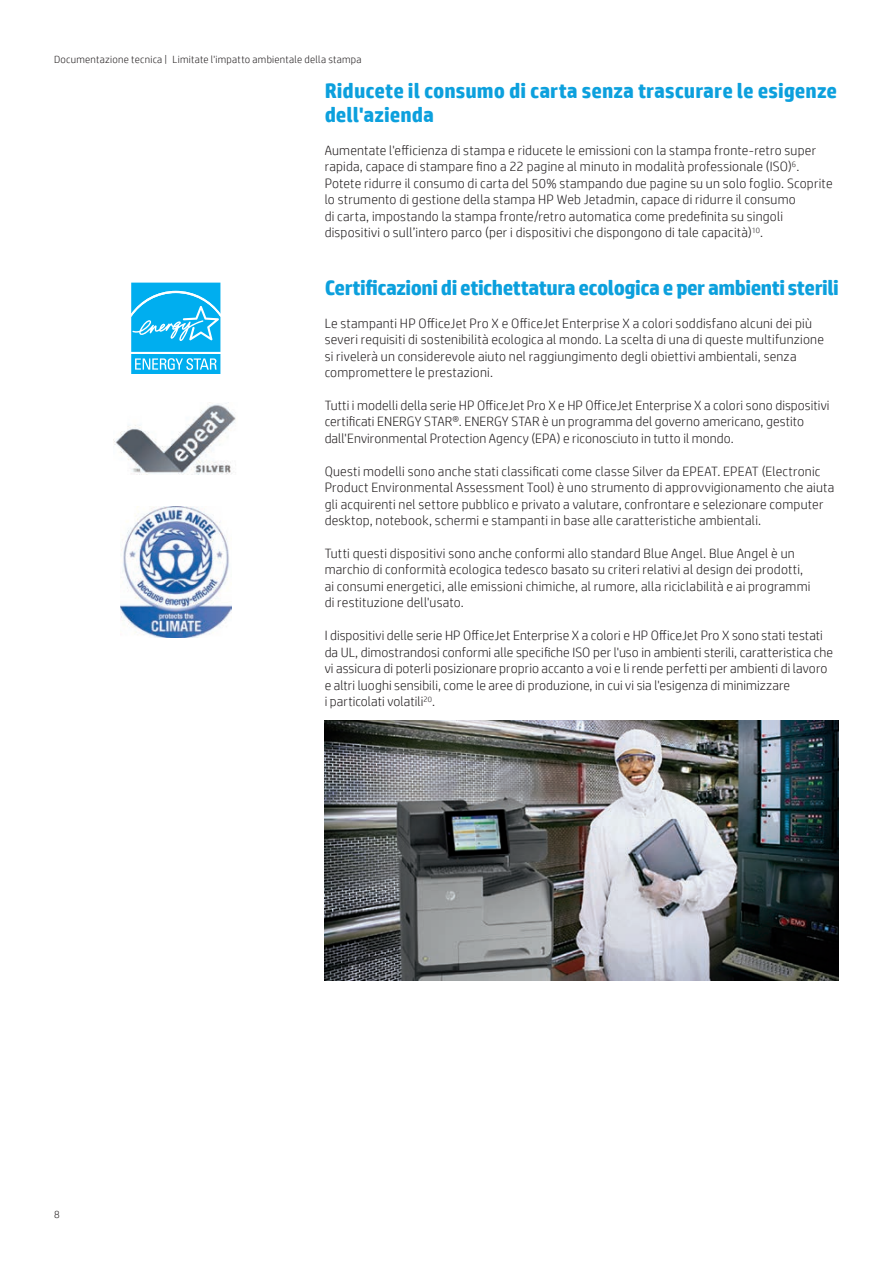
<style>
.page{position:relative;width:893px;height:1263px;background:#fff}
.page>*{position:absolute;margin:0;border:0;box-sizing:border-box;transform-origin:0 0}
.t1{font:700 21px/24px "HP Simplified";letter-spacing:-.005em;color:#0ca0dd}
.t2{font:700 21px "HP Simplified";letter-spacing:-.025em;color:#0ca0dd}
.t3{font:300 13.5px/16.5px "HP Simplified";letter-spacing:.015em;color:#231f20}
.t4{font:300 10.5px "HP Simplified";letter-spacing:.025em;color:#231f20}
</style>
<div class="page">
<img style="left:325px;top:720px;width:514px;height:260px">
<svg style="left:131px;top:282px;width:90px;height:1px"></svg>
<svg style="left:131px;top:283px;width:90px;height:91px;background:#2bbbf1"></svg>
<img style="left:114px;top:403px;width:122px;height:72px">
<img style="left:120px;top:506px;width:111px;height:132px">
<p class="t4" style="left:54px;top:52px;width:309px">Documentazione tecnica | Limitate l'impatto ambientale della stampa</p>
<h1 class="t1" style="left:325px;top:79px;width:514px">Riducete il consumo di carta senza trascurare le esigenze dell'azienda</h1>
<p class="t3" style="left:325px;top:141px;width:509px">Aumentate l'efficienza di stampa e riducete le emissioni con la stampa fronte-retro super rapida, capace di stampare fino a 22 pagine al minuto in modalità professionale (ISO)<sup>6</sup>.<br>Potete ridurre il consumo di carta del 50% stampando due pagine su un solo foglio. Scoprite lo strumento di gestione della stampa HP Web Jetadmin, capace di ridurre il consumo<br>di carta, impostando la stampa fronte/retro automatica come predefinita su singoli dispositivi o sull’intero parco (per i dispositivi che dispongono di tale capacità)<sup>10</sup>.</p>
<h1 class="t2" style="left:325px;top:274px;width:516px">Certificazioni di etichettatura ecologica e per ambienti sterili</h1>
<p class="t3" style="left:325px;top:314px;width:501px">Le stampanti HP OfficeJet Pro X e OfficeJet Enterprise X a colori soddisfano alcuni dei più severi requisiti di sostenibilità ecologica al mondo. La scelta di una di queste multifunzione si rivelerà un considerevole aiuto nel raggiungimento degli obiettivi ambientali, senza compromettere le prestazioni.</p>
<p class="t3" style="left:325px;top:397px;width:506px">Tutti i modelli della serie HP OfficeJet Pro X e HP OfficeJet Enterprise X a colori sono dispositivi certificati ENERGY STAR®. ENERGY STAR è un programma del governo americano, gestito dall'Environmental Protection Agency (EPA) e riconosciuto in tutto il mondo.</p>
<p class="t3" style="left:325px;top:462px;width:511px">Questi modelli sono anche stati classificati come classe Silver da EPEAT. EPEAT (Electronic Product Environmental Assessment Tool) è uno strumento di approvvigionamento che aiuta gli acquirenti nel settore pubblico e privato a valutare, confrontare e selezionare computer desktop, notebook, schermi e stampanti in base alle caratteristiche ambientali.</p>
<p class="t3" style="left:325px;top:544px;width:487px">Tutti questi dispositivi sono anche conformi allo standard Blue Angel. Blue Angel è un marchio di conformità ecologica tedesco basato su criteri relativi al design dei prodotti, ai consumi energetici, alle emissioni chimiche, al rumore, alla riciclabilità e ai programmi di restituzione dell'usato.</p>
<p class="t3" style="left:325px;top:627px;width:510px">I dispositivi delle serie HP OfficeJet Enterprise X a colori e HP OfficeJet Pro X sono stati testati da UL, dimostrandosi conformi alle specifiche ISO per l'uso in ambienti sterili, caratteristica che vi assicura di poterli posizionare proprio accanto a voi e li rende perfetti per ambienti di lavoro e altri luoghi sensibili, come le aree di produzione, in cui vi sia l'esigenza di minimizzare<br>i particolati volatili<sup>20</sup>.</p>
<p class="t4" style="left:54px;top:1207px;width:7px">8</p>
</div>
